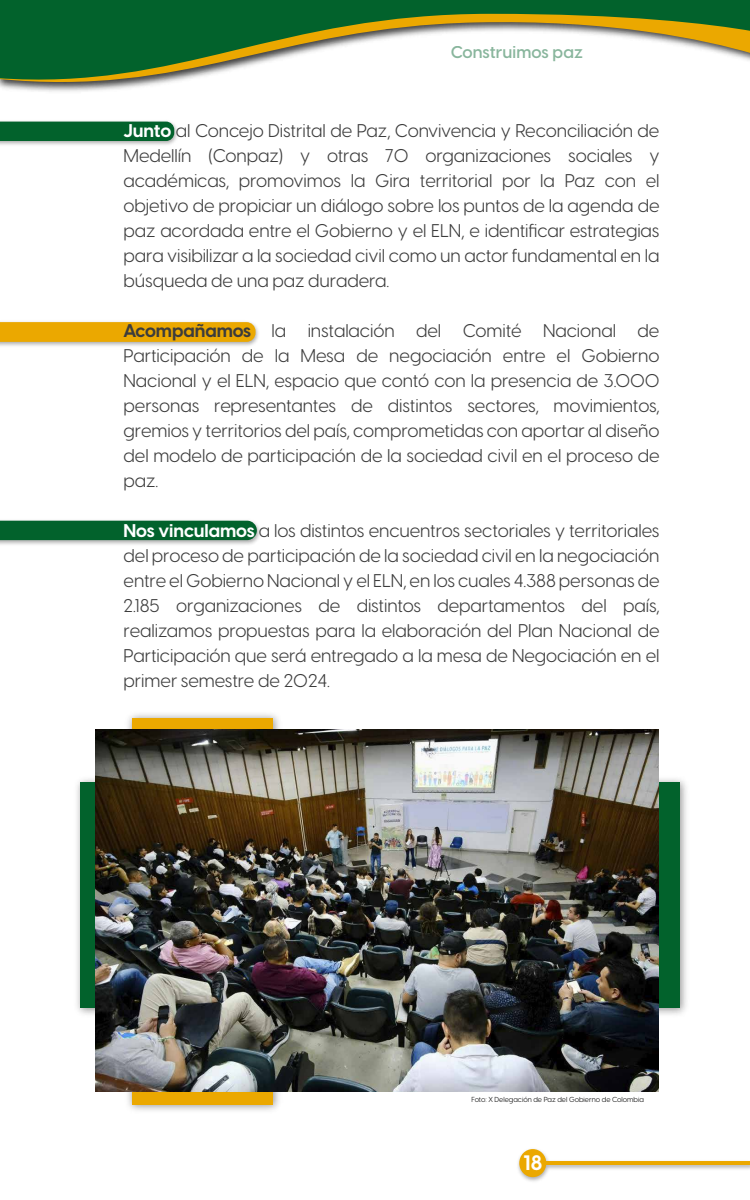
<style>
.page{position:relative;width:750px;height:1200px;background:#fff}
.page>*{position:absolute;margin:0;border:0;box-sizing:border-box;transform-origin:0 0}
.t1{font:700 20.62px "Visby CF";color:#fff}
.t2{font:18.12px/25px "Visby CF";letter-spacing:-.005em;color:#3c3c3c;text-align:justify}
.t3{font:600 16.88px "Visby CF";letter-spacing:.005em;color:#02622c}
.t4{font:7.19px "Visby CF";color:#000}
.s1{font-weight:700;color:#fff}
.s2{font-weight:700}
</style>
<div class="page">
<img style="left:0;top:520px;width:260px;height:25px">
<div style="left:0;top:521px;width:257px;height:19px;background:#02622c"></div>
<img style="left:0;top:321px;width:259px;height:25px">
<svg style="left:0;top:322px;width:256px;height:20px"></svg>
<img style="left:0;top:121px;width:177px;height:24px">
<div style="left:0;top:122px;width:174px;height:19px;background:#02622c"></div>
<img style="left:518px;top:1149px;width:232px;height:33px">
<hr style="left:525px;top:1161px;width:225px;height:4px;background:#eba800">
<div style="left:519px;top:1149px;width:27px;height:28px;background:#eba800;border-radius:50%"></div>
<svg style="left:0;top:0;width:750px;height:91px"></svg>
<img style="left:77px;top:772px;width:610px;height:249px">
<div style="left:81px;top:782px;width:599px;height:226px;background:#02622c"></div>
<img style="left:122px;top:714px;width:163px;height:397px">
<div style="left:132px;top:718px;width:141px;height:386px;background:#eba800"></div>
<img style="left:96px;top:730px;width:562px;height:361px">
<p class="t3" style="left:450px;top:40px;width:134px">Construimos paz</p>
<p class="t2" style="left:124px;top:117px;width:537px"><span class="s1">Junto</span> al Concejo Distrital de Paz, Convivencia y Reconciliación de Medellín (Conpaz) y otras 70 organizaciones sociales y académicas, promovimos la Gira territorial por la Paz con el objetivo de propiciar un diálogo sobre los puntos de la agenda de paz acordada entre el Gobierno y el ELN, e identificar estrategias para visibilizar a la sociedad civil como un actor fundamental en la búsqueda de una paz duradera.</p>
<p class="t2" style="left:124px;top:317px;width:538px"><span class="s2">Acompañamos</span> la instalación del Comité Nacional de Participación de la Mesa de negociación entre el Gobierno Nacional y el ELN, espacio que contó con la presencia de 3.000 personas representantes de distintos sectores, movimientos, gremios y territorios del país, comprometidas con aportar al diseño del modelo de participación de la sociedad civil en el proceso de paz.</p>
<p class="t2" style="left:124px;top:517px;width:538px"><span class="s1">Nos vinculamos</span> a los distintos encuentros sectoriales y territoriales del proceso de participación de la sociedad civil en la negociación entre el Gobierno Nacional y el ELN, en los cuales 4.388 personas de 2.185 organizaciones de distintos departamentos del país, realizamos propuestas para la elaboración del Plan Nacional de Participación que será entregado a la mesa de Negociación en el primer semestre de 2024.</p>
<p class="t4" style="left:471px;top:1095px;width:174px">Foto: X Delegación de Paz del Gobierno de Colombia</p>
<p class="t1" style="left:523px;top:1147px;width:21px">18</p>
</div>
